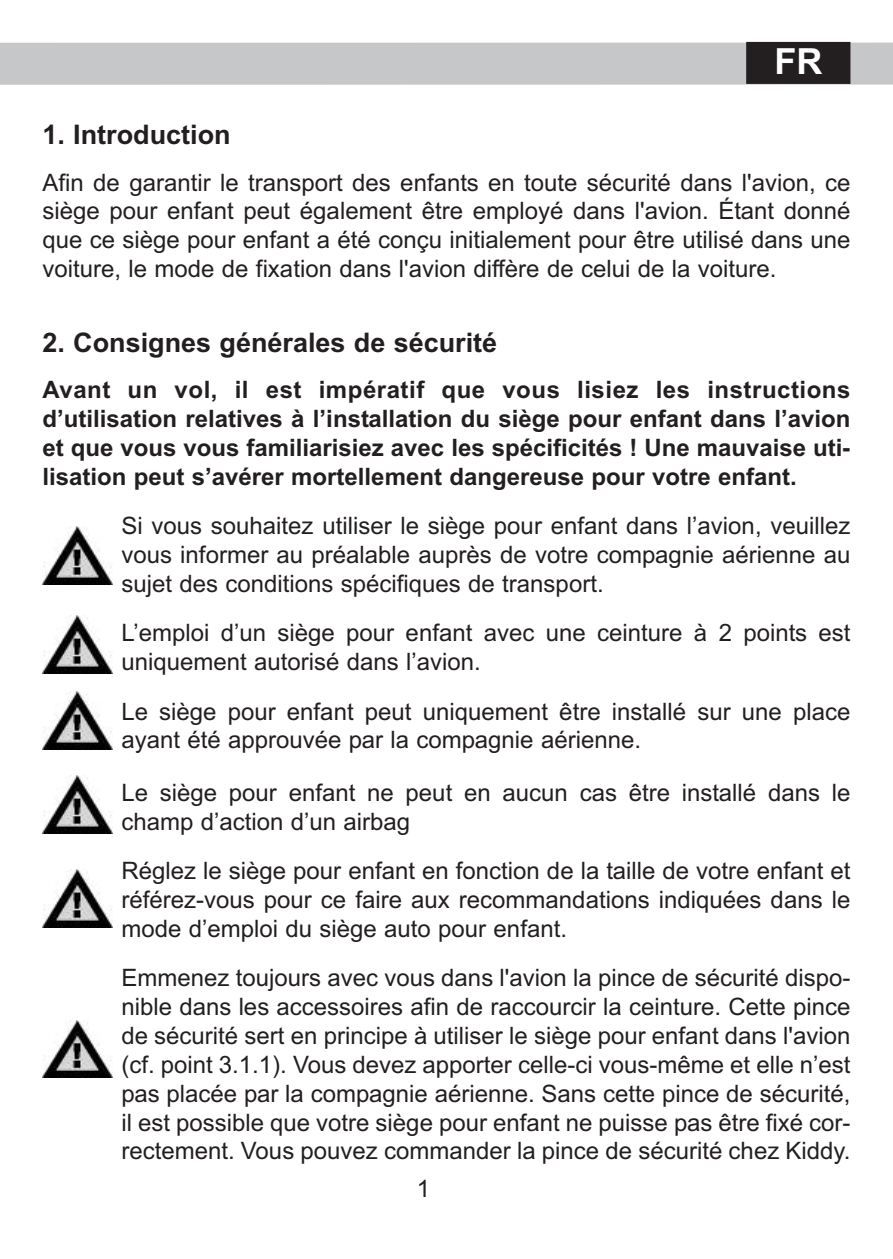
<style>
.page{position:relative;width:893px;height:1259px;background:#fff}
.page>*{position:absolute;margin:0;border:0;box-sizing:border-box;transform-origin:0 0}
.t1{font:700 36px "Arial";color:#fff}
.t2{font:700 27px "Arial";color:#231f20}
.t3{font:24px/28.8px "Arial";color:#231f20;text-align:justify}
.t4{font:700 24px/28.8px "Arial";color:#231f20;text-align:justify}
</style>
<div class="page">
<div style="left:0;top:43px;width:893px;height:42px;background:#c6c7c9"></div>
<div style="left:746px;top:42px;width:104px;height:42px;background:#231f20"></div>
<img style="left:43px;top:526px;width:69px;height:58px">
<img style="left:43px;top:615px;width:69px;height:58px">
<img style="left:43px;top:692px;width:69px;height:57px">
<img style="left:43px;top:775px;width:69px;height:58px">
<img style="left:43px;top:869px;width:69px;height:58px">
<img style="left:43px;top:1020px;width:69px;height:58px">
<h1 class="t1" style="left:774px;top:41px;width:49px">FR</h1>
<p class="t2" style="left:43px;top:119px;width:190px">1. Introduction</p>
<p class="t3" style="left:43px;top:168px;width:809px">Afin de garantir le transport des enfants en toute sécurité dans l'avion, ce siège pour enfant peut également être employé dans l'avion. Étant donné que ce siège pour enfant a été conçu initialement pour être utilisé dans une voiture, le mode de fixation dans l'avion diffère de celui de la voiture.</p>
<p class="t2" style="left:43px;top:326px;width:456px">2. Consignes générales de sécurité</p>
<p class="t4" style="left:43px;top:375px;width:809px">Avant un vol, il est impératif que vous lisiez les instructions d’utilisation relatives à l’installation du siège pour enfant dans l’avion et que vous vous familiarisiez avec les spécificités ! Une mauvaise uti&shy;lisation peut s’avérer mortellement dangereuse pour votre enfant.</p>
<p class="t3" style="left:121px;top:511px;width:731px">Si vous souhaitez utiliser le siège pour enfant dans l’avion, veuillez vous informer au préalable auprès de votre compagnie aérienne au sujet des conditions spécifiques de transport.</p>
<p class="t3" style="left:121px;top:618px;width:731px">L’emploi d’un siège pour enfant avec une ceinture à 2 points est uniquement autorisé dans l’avion.</p>
<p class="t3" style="left:121px;top:697px;width:731px">Le siège pour enfant peut uniquement être installé sur une place ayant été approuvée par la compagnie aérienne.</p>
<p class="t3" style="left:121px;top:778px;width:731px">Le siège pour enfant ne peut en aucun cas être installé dans le champ d’action d’un airbag</p>
<p class="t3" style="left:121px;top:856px;width:731px">Réglez le siège pour enfant en fonction de la taille de votre enfant et référez-vous pour ce faire aux recommandations indiquées dans le mode d’emploi du siège auto pour enfant.</p>
<p class="t3" style="left:121px;top:963px;width:731px">Emmenez toujours avec vous dans l'avion la pince de sécurité dispo&shy;nible dans les accessoires afin de raccourcir la ceinture. Cette pince de sécurité sert en principe à utiliser le siège pour enfant dans l'avion (cf. point 3.1.1). Vous devez apporter celle-ci vous-même et elle n’est pas placée par la compagnie aérienne. Sans cette pince de sécurité, il est possible que votre siège pour enfant ne puisse pas être fixé cor&shy;rectement. Vous pouvez commander la pince de sécurité chez Kiddy.</p>
<p class="t3" style="left:417px;top:1174px;width:15px">1</p>
</div>
